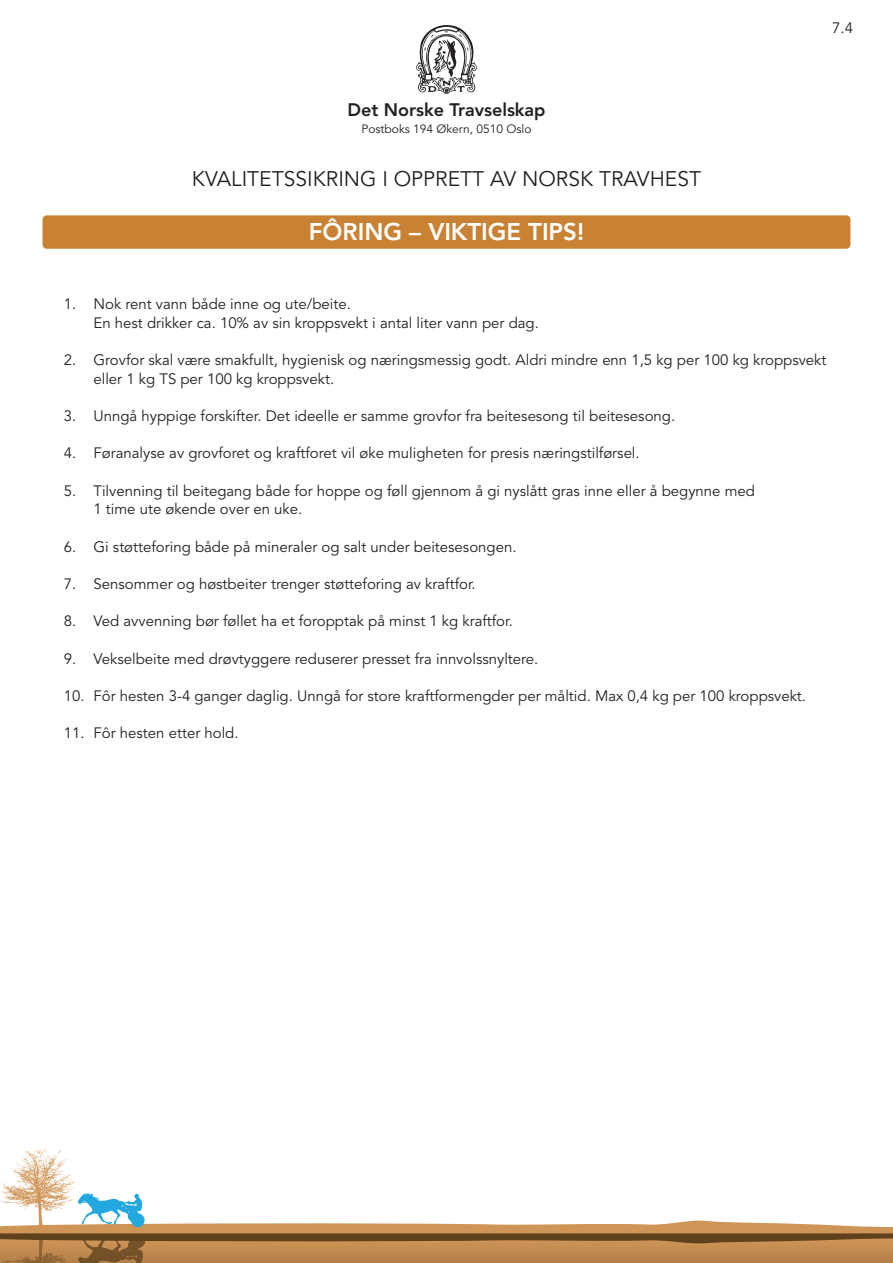
<style>
.page{position:relative;width:893px;height:1263px;background:#fff}
.page>*{position:absolute;margin:0;border:0;box-sizing:border-box;transform-origin:0 0}
.t1{font:800 24px "Avenir";color:#fff}
.t2{font:21px "Avenir";color:#231f20}
.t3{font:800 18px "Avenir";color:#231f20}
.t4{font:15px/18.6px "Avenir";color:#231f20}
.t5{font:12px "Avenir";color:#231f20}
</style>
<div class="page">
<div style="left:43px;top:215px;width:807px;height:34px;background:#c98233;border-radius:4px"></div>
<hr style="left:0;top:1243px;width:893px;height:1px;background:#ca9155">
<hr style="left:0;top:1244px;width:893px;height:1px;background:#ca9155">
<hr style="left:0;top:1245px;width:893px;height:1px;background:#c89054">
<hr style="left:0;top:1246px;width:893px;height:1px;background:#c78e52">
<hr style="left:0;top:1247px;width:893px;height:1px;background:#c78e52">
<hr style="left:0;top:1248px;width:893px;height:1px;background:#c58d52">
<hr style="left:0;top:1249px;width:893px;height:1px;background:#c38c52">
<hr style="left:0;top:1250px;width:893px;height:1px;background:#c28c52">
<hr style="left:0;top:1251px;width:893px;height:1px;background:#c18a51">
<hr style="left:0;top:1252px;width:893px;height:1px;background:#bf8950">
<hr style="left:0;top:1253px;width:893px;height:1px;background:#bf8950">
<hr style="left:0;top:1254px;width:893px;height:1px;background:#bd884f">
<hr style="left:0;top:1255px;width:893px;height:1px;background:#bc874e">
<hr style="left:0;top:1256px;width:893px;height:1px;background:#bb864e">
<hr style="left:0;top:1257px;width:893px;height:1px;background:#b9844d">
<hr style="left:0;top:1258px;width:893px;height:1px;background:#b8844c">
<hr style="left:0;top:1259px;width:893px;height:1px;background:#b6834c">
<hr style="left:0;top:1260px;width:893px;height:1px;background:#b6824b">
<hr style="left:0;top:1261px;width:893px;height:1px;background:#b4814a">
<hr style="left:0;top:1262px;width:893px;height:1px;background:#b27f49">
<svg style="left:50px;top:1253px;width:19px;height:10px"></svg>
<hr style="left:78px;top:1243px;width:67px;height:1px;background:#765229">
<hr style="left:78px;top:1244px;width:67px;height:1px;background:#765229">
<hr style="left:78px;top:1245px;width:67px;height:1px;background:#765229">
<hr style="left:78px;top:1246px;width:67px;height:1px;background:#755229">
<hr style="left:78px;top:1247px;width:67px;height:1px;background:#755229">
<hr style="left:78px;top:1248px;width:67px;height:1px;background:#755129">
<hr style="left:78px;top:1249px;width:67px;height:1px;background:#755229">
<hr style="left:78px;top:1250px;width:67px;height:1px;background:#755228">
<hr style="left:78px;top:1251px;width:67px;height:1px;background:#755228">
<hr style="left:78px;top:1252px;width:67px;height:1px;background:#745128">
<hr style="left:78px;top:1253px;width:67px;height:1px;background:#735028">
<hr style="left:78px;top:1254px;width:67px;height:1px;background:#735028">
<hr style="left:78px;top:1255px;width:67px;height:1px;background:#735028">
<hr style="left:78px;top:1256px;width:67px;height:1px;background:#735028">
<hr style="left:78px;top:1257px;width:67px;height:1px;background:#735028">
<hr style="left:78px;top:1258px;width:67px;height:1px;background:#735028">
<hr style="left:78px;top:1259px;width:67px;height:1px;background:#735028">
<hr style="left:78px;top:1260px;width:67px;height:1px;background:#735028">
<hr style="left:78px;top:1261px;width:67px;height:1px;background:#725027">
<hr style="left:78px;top:1262px;width:67px;height:1px;background:#714f27">
<svg style="left:0;top:1149px;width:893px;height:94px"></svg>
<svg style="left:416px;top:25px;width:61px;height:69px"></svg>
<p class="t3" style="left:347px;top:102px;width:200px">Det Norske Travselskap</p>
<p class="t5" style="left:361px;top:124px;width:172px">Postboks 194 Økern, 0510 Oslo</p>
<p class="t2" style="left:192px;top:170px;width:511px">KVALITETSSIKRING I OPPRETT AV NORSK TRAVHEST</p>
<p class="t1" style="left:309px;top:222px;width:277px">FÔRING – VIKTIGE TIPS!</p>
<p class="t4" style="left:832px;top:19px;width:22px">7.4</p>
<p class="t4" style="left:94px;top:296px;width:447px;text-indent:-30px">1. Nok rent vann både inne og ute/beite.<br>En hest drikker ca. 10% av sin kroppsvekt i antal liter vann per dag.</p>
<p class="t4" style="left:93px;top:352px;width:734px;text-indent:-30px">2. Grovfor skal være smakfullt, hygienisk og næringsmessig godt. Aldri mindre enn 1,5 kg per 100 kg kroppsvekt eller 1 kg TS per 100 kg kroppsvekt.</p>
<p class="t4" style="left:64px;top:408px;width:613px">3. Unngå hyppige forskifter. Det ideelle er samme grovfor fra beitesesong til beitesesong.</p>
<p class="t4" style="left:64px;top:445px;width:577px">4. Føranalyse av grovforet og kraftforet vil øke muligheten for presis næringstilførsel.</p>
<p class="t4" style="left:93px;top:482px;width:663px;text-indent:-30px">5. Tilvenning til beitegang både for hoppe og føll gjennom å gi nyslått gras inne eller å begynne med<br>1 time ute økende over en uke.</p>
<p class="t4" style="left:64px;top:538px;width:454px">6. Gi støtteforing både på mineraler og salt under beitesesongen.</p>
<p class="t4" style="left:64px;top:576px;width:413px">7. Sensommer og høstbeiter trenger støtteforing av kraftfor.</p>
<p class="t4" style="left:64px;top:613px;width:451px">8. Ved avvenning bør føllet ha et foropptak på minst 1 kg kraftfor.</p>
<p class="t4" style="left:64px;top:650px;width:476px">9. Vekselbeite med drøvtyggere reduserer presset fra innvolssnyltere.</p>
<p class="t4" style="left:64px;top:688px;width:744px">10. Fôr hesten 3-4 ganger daglig. Unngå for store kraftformengder per måltid. Max 0,4 kg per 100 kroppsvekt.</p>
<p class="t4" style="left:64px;top:725px;width:176px">11. Fôr hesten etter hold.</p>
</div>
